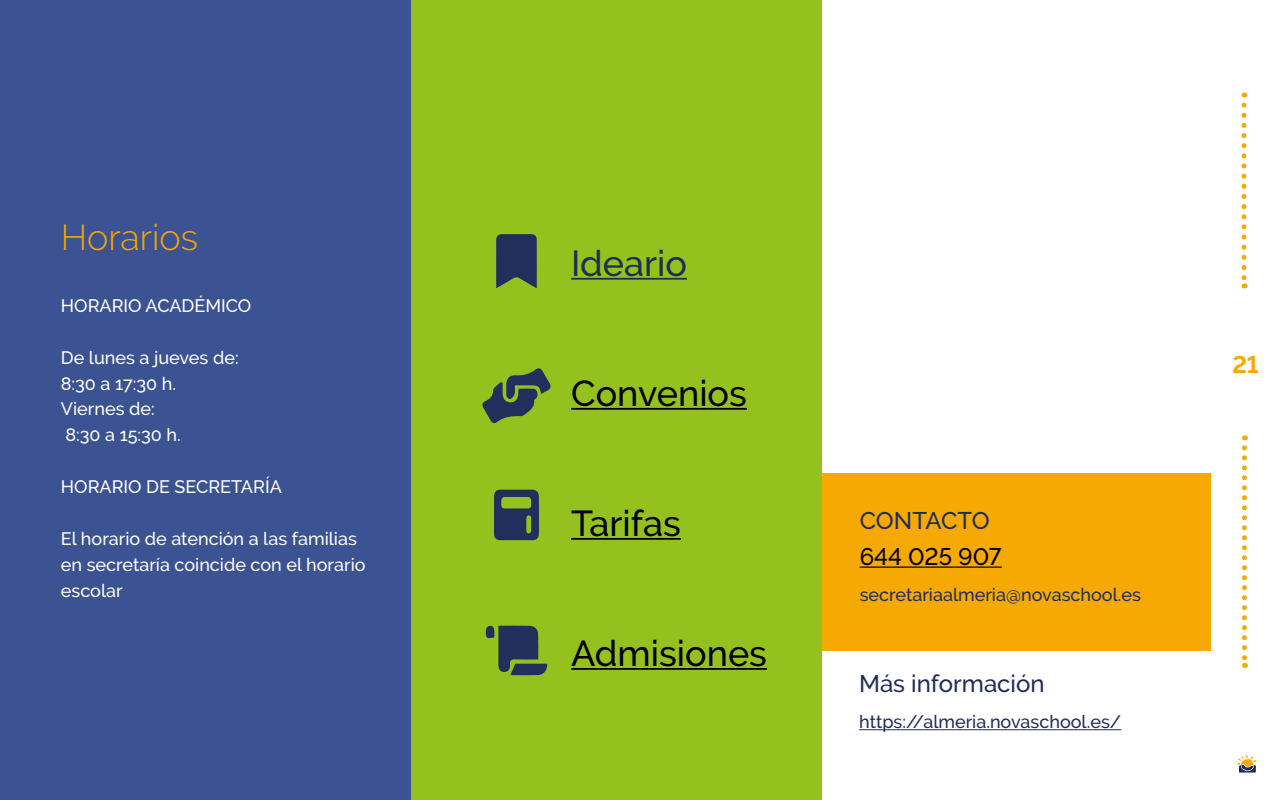
<style>
.page{position:relative;width:1280px;height:800px;background:#fff}
.page>*{position:absolute;margin:0;border:0;box-sizing:border-box;transform-origin:0 0}
.t1{font:500 36px "Raleway";color:#000}
.t2{font:300 36px "Raleway";color:#f6a803}
.t3{font:500 36px "Raleway";color:#212c55}
.t4{font:500 24px "Raleway";color:#212c55}
.t5{font:500 24px "Raleway";color:#000}
.t6{font:700 24px "Raleway";color:#f6a803}
.t7{font:500 18px/26px "Raleway";color:#fff}
.t8{font:500 18px "Raleway";color:#212c55}
</style>
<div class="page">
<svg style="left:1241px;top:105px;width:5px;height:183px"></svg>
<svg style="left:1242px;top:448px;width:5px;height:220px"></svg>
<svg style="left:1238px;top:754px;width:19px;height:19px"></svg>
<div style="left:774px;top:474px;width:436px;height:177px;background:#f6a803"></div>
<hr style="left:860px;top:567px;width:142px;height:1px;background:#000">
<hr style="left:859px;top:729px;width:262px;height:1px;background:#212c55">
<div style="left:411px;top:0;width:411px;height:800px;background:#95c11f"></div>
<div style="left:0;top:0;width:411px;height:800px;background:#3b5293"></div>
<hr style="left:571px;top:278px;width:116px;height:2px;background:#212c55">
<hr style="left:571px;top:408px;width:176px;height:2px;background:#000">
<hr style="left:571px;top:538px;width:110px;height:2px;background:#000">
<hr style="left:571px;top:668px;width:196px;height:2px;background:#000">
<svg style="left:482px;top:368px;width:69px;height:56px"></svg>
<svg style="left:496px;top:234px;width:41px;height:54px;background:#2f4054"></svg>
<svg style="left:494px;top:490px;width:45px;height:50px"></svg>
<svg style="left:485px;top:625px;width:62px;height:50px"></svg>
<h1 class="t2" style="left:61px;top:216px;width:139px">Horarios</h1>
<p class="t7" style="left:61px;top:292px;width:192px">HORARIO ACADÉMICO</p>
<p class="t7" style="left:61px;top:344px;width:179px">De lunes a jueves de:<br>8:30 a 17:30 h.<br>Viernes de:<br>8:30 a 15:30 h.</p>
<p class="t7" style="left:61px;top:474px;width:222px">HORARIO DE SECRETARÍA</p>
<p class="t7" style="left:61px;top:526px;width:306px">El horario de atención a las familias en secretaría coincide con el horario escolar</p>
<h1 class="t3" style="left:571px;top:243px;width:117px">Ideario</h1>
<h1 class="t1" style="left:571px;top:373px;width:177px">Convenios</h1>
<h1 class="t1" style="left:571px;top:503px;width:111px">Tarifas</h1>
<h1 class="t1" style="left:571px;top:633px;width:197px">Admisiones</h1>
<h2 class="t4" style="left:860px;top:507px;width:131px">CONTACTO</h2>
<h2 class="t5" style="left:860px;top:543px;width:144px">644 025 907</h2>
<p class="t8" style="left:860px;top:585px;width:283px">secretariaalmeria@novaschool.es</p>
<h2 class="t4" style="left:859px;top:670px;width:187px">Más información</h2>
<p class="t8" style="left:859px;top:712px;width:264px">https://almeria.novaschool.es/</p>
<h2 class="t6" style="left:1232px;top:351px;width:28px">21</h2>
</div>
